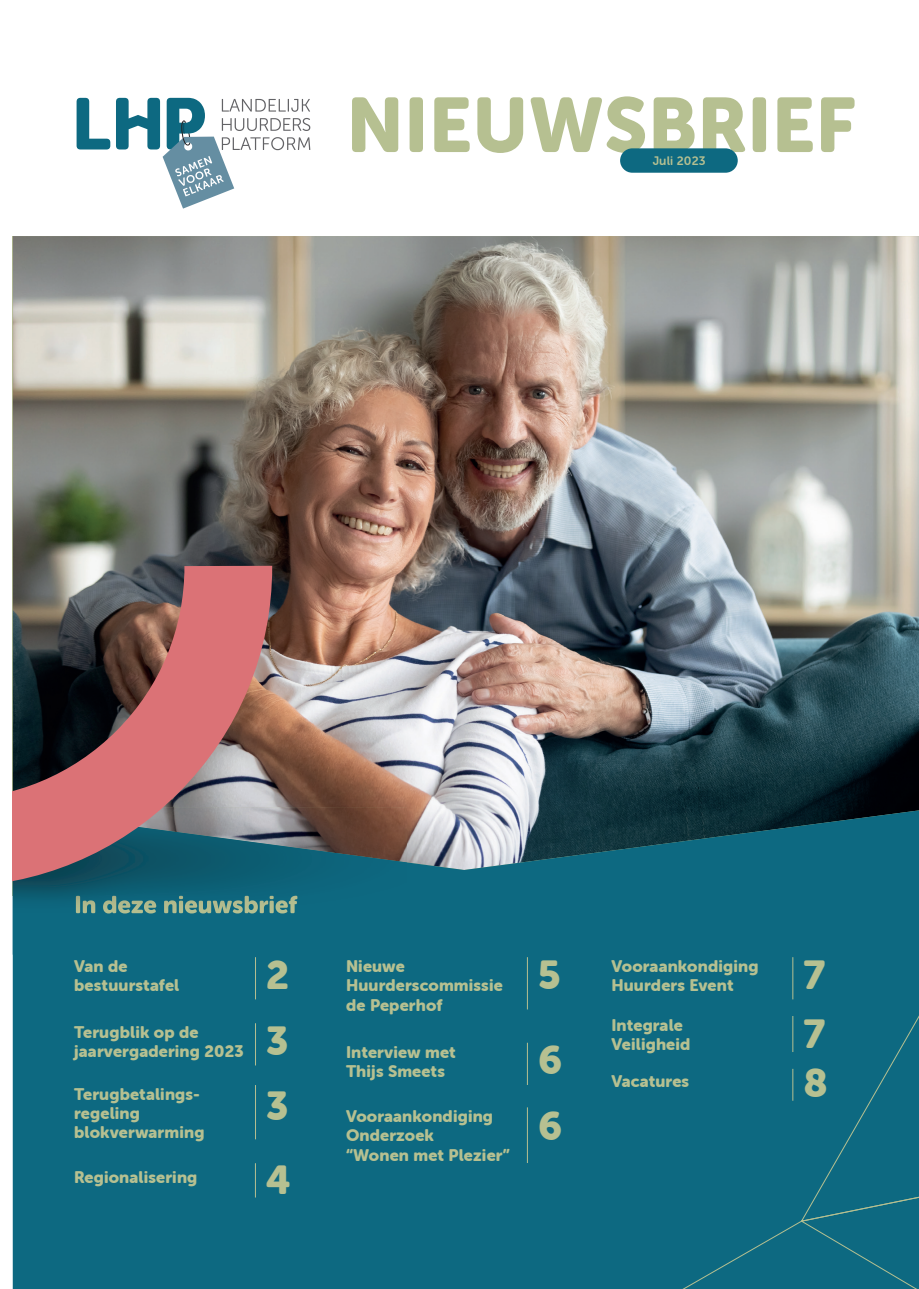
<style>
.page{position:relative;width:919px;height:1289px;background:#fff}
.page>*{position:absolute;margin:0;border:0;box-sizing:border-box;transform-origin:0 0}
.t1{font:76.5px "Museo Sans Rounded 900";letter-spacing:.01em;color:#b6c091}
.t2{font:39.75px "Museo Sans Rounded 900";color:#b6c091}
.t3{font:16.5px/19.4px "Museo Sans Rounded 900";letter-spacing:.01em;color:#b6c091}
.t4{font:12.3px "Museo Sans Rounded 700";letter-spacing:.01em;color:#b6c091}
</style>
<div class="page">
<img style="left:13px;top:236px;width:905px;height:574px">
<div style="left:13px;top:810px;width:787px;height:478px;background:#0d6981"></div>
<svg style="left:77px;top:98px;width:33px;height:51px"></svg>
<svg style="left:116px;top:98px;width:194px;height:111px"></svg>
<div style="left:620px;top:148px;width:117px;height:25px;background:#0d6981;border-radius:12px"></div>
<hr style="left:255px;top:957px;width:1px;height:42px;background:#b6c091">
<hr style="left:527px;top:1107px;width:1px;height:55px;background:#b6c091">
<hr style="left:792px;top:957px;width:1px;height:42px;background:#b6c091">
<hr style="left:527px;top:957px;width:1px;height:52px;background:#b6c091">
<hr style="left:255px;top:1023px;width:1px;height:42px;background:#b6c091">
<hr style="left:792px;top:1015px;width:1px;height:37px;background:#b6c091">
<hr style="left:255px;top:1085px;width:1px;height:54px;background:#b6c091">
<hr style="left:792px;top:1068px;width:1px;height:32px;background:#b6c091">
<hr style="left:527px;top:1042px;width:1px;height:42px;background:#b6c091">
<hr style="left:255px;top:1163px;width:1px;height:34px;background:#b6c091">
<div style="left:648px;top:1172px;width:270px;height:116px;background:#0d6981"></div>
<div style="left:800px;top:810px;width:118px;height:412px;background:#0d6981"></div>
<img style="left:13px;top:810px;width:394px;height:144px">
<img style="left:76px;top:895px;width:221px;height:18px">
<svg style="left:13px;top:566px;width:259px;height:321px;background:#815f63"></svg>
<h1 class="t1" style="left:347px;top:82px;width:510px">NIEUWSBRIEF</h1>
<p class="t4" style="left:652px;top:154px;width:54px">Juli 2023</p>
<p class="t3" style="left:74px;top:956px;width:107px">Van de bestuurstafel</p>
<h2 class="t2" style="left:266px;top:952px;width:25px">2</h2>
<p class="t3" style="left:346px;top:956px;width:158px">Nieuwe<br>Huurderscommissie de Peperhof</p>
<h2 class="t2" style="left:538px;top:952px;width:24px">5</h2>
<p class="t3" style="left:611px;top:956px;width:148px">Vooraankondiging<br>Huurders Event</p>
<h2 class="t2" style="left:803px;top:952px;width:23px">7</h2>
<p class="t3" style="left:74px;top:1022px;width:171px">Terugblik op de jaarvergadering 2023</p>
<h2 class="t2" style="left:266px;top:1018px;width:24px">3</h2>
<p class="t3" style="left:611px;top:1015px;width:80px">Integrale<br>Veiligheid</p>
<h2 class="t2" style="left:803px;top:1011px;width:23px">7</h2>
<p class="t3" style="left:74px;top:1084px;width:132px">Terugbetalings&shy;regeling blokverwarming</p>
<h2 class="t2" style="left:266px;top:1083px;width:24px">3</h2>
<p class="t3" style="left:346px;top:1042px;width:111px">Interview met<br>Thijs Smeets</p>
<h2 class="t2" style="left:538px;top:1037px;width:26px">6</h2>
<p class="t3" style="left:611px;top:1071px;width:79px">Vacatures</p>
<h2 class="t2" style="left:803px;top:1060px;width:26px">8</h2>
<p class="t3" style="left:346px;top:1106px;width:165px">Vooraankondiging<br>Onderzoek<br>“Wonen met Plezier”</p>
<h2 class="t2" style="left:538px;top:1103px;width:26px">6</h2>
<p class="t3" style="left:74px;top:1167px;width:125px">Regionalisering</p>
<h2 class="t2" style="left:266px;top:1157px;width:26px">4</h2>
</div>
